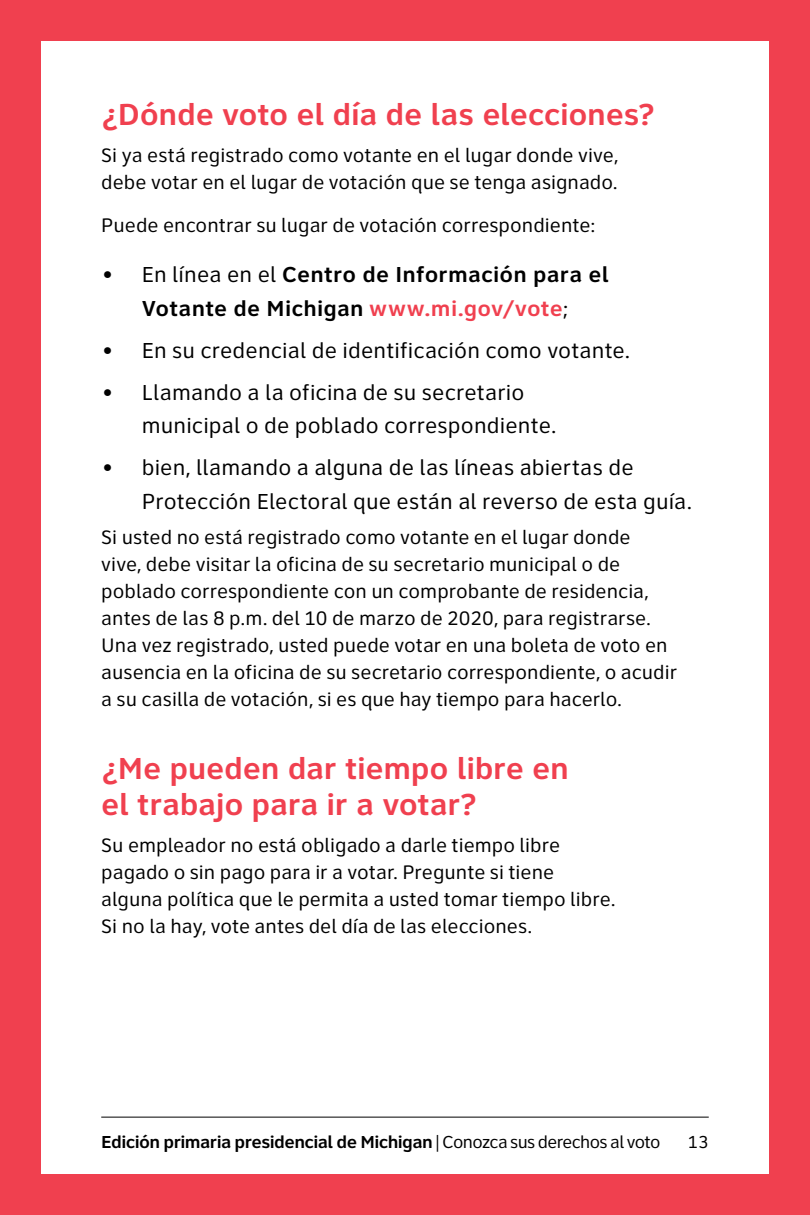
<style>
.page{position:relative;width:810px;height:1215px;background:#fff}
.page>*{position:absolute;margin:0;border:0;box-sizing:border-box;transform-origin:0 0}
.t1{font:700 31.5px/36px "Clearview ADA";letter-spacing:-.01em;color:#f0404f}
.t2{font:22.5px/33.8px "Clearview ADA";letter-spacing:.005em;color:#000}
.t3{font:700 22.5px/33.8px "Clearview ADA";letter-spacing:.005em;color:#000;text-align:center}
.t4{font:20.25px/27px "Clearview ADA";color:#000}
.t5{font:700 18px "Clearview ADA";letter-spacing:-.035em;color:#000}
.t6{font:18px "Clearview ADA";color:#000}
.s1{font-weight:400}
.s2{color:#f0404f}
</style>
<div class="page">
<hr style="left:101px;top:1117px;width:608px;height:1px;background:#000">
<div style="left:0;top:0;width:810px;height:40px;background:#f0404f"></div>
<div style="left:0;top:1174px;width:810px;height:41px;background:#f0404f"></div>
<div style="left:0;top:0;width:40px;height:1215px;background:#f0404f"></div>
<div style="left:770px;top:0;width:40px;height:1215px;background:#f0404f"></div>
<h1 class="t1" style="left:101px;top:95px;width:556px">¿Dónde voto el día de las elecciones?</h1>
<p class="t4" style="left:101px;top:141px;width:519px">Si ya está registrado como votante en el lugar donde vive, debe votar en el lugar de votación que se tenga asignado.</p>
<p class="t4" style="left:101px;top:212px;width:495px">Puede encontrar su lugar de votación correspondiente:</p>
<p class="t3" style="left:101px;top:257px;width:509px"><span class="s1">• En línea en el</span> Centro de Información para el<br>Votante de Michigan <span class="s2">www.mi.gov/vote</span><span class="s1">;</span></p>
<p class="t2" style="left:101px;top:333px;width:530px">• En su credencial de identificación como votante.</p>
<p class="t2" style="left:142px;top:375px;width:416px;text-indent:-40px">• Llamando a la oficina de su secretario municipal o de poblado correspondiente.</p>
<p class="t2" style="left:142px;top:450px;width:552px;text-indent:-40px">• bien, llamando a alguna de las líneas abiertas de<br>Protección Electoral que están al reverso de esta guía.</p>
<p class="t4" style="left:101px;top:523px;width:577px">Si usted no está registrado como votante en el lugar donde<br>vive, debe visitar la oficina de su secretario municipal o de poblado correspondiente con un comprobante de residencia, antes de las 8 p.m. del 10 de marzo de 2020, para registrarse.<br>Una vez registrado, usted puede votar en una boleta de voto en ausencia en la oficina de su secretario correspondiente, o acudir a su casilla de votación, si es que hay tiempo para hacerlo.</p>
<h1 class="t1" style="left:101px;top:748px;width:469px">¿Me pueden dar tiempo libre en el trabajo para ir a votar?</h1>
<p class="t4" style="left:101px;top:831px;width:516px">Su empleador no está obligado a darle tiempo libre pagado o sin pago para ir a votar. Pregunte si tiene alguna política que le permita a usted tomar tiempo libre.<br>Si no la hay, vote antes del día de las elecciones.</p>
<p class="t5" style="left:101px;top:1129px;width:561px">Edición primaria presidencial de Michigan <span class="s1">| Conozca sus derechos al voto</span></p>
<p class="t6" style="left:688px;top:1130px;width:22px">13</p>
</div>
